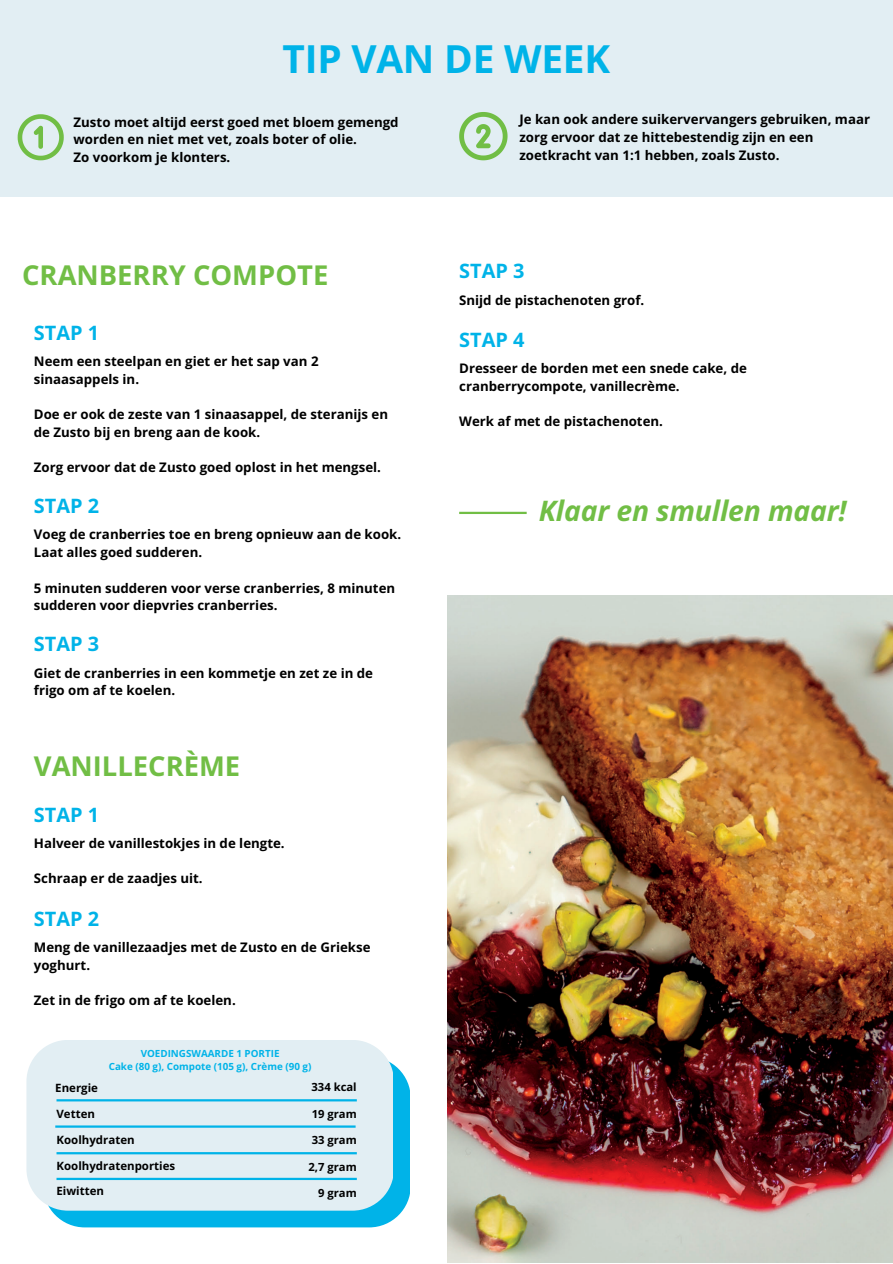
<style>
.page{position:relative;width:893px;height:1264px;background:#fff}
.page>*{position:absolute;margin:0;border:0;box-sizing:border-box;transform-origin:0 0}
.t1{font:700 38.85px "Open Sans Hebrew";letter-spacing:-.005em;color:#00b3e8}
.t2{font:italic 700 28.35px "Open Sans Hebrew";letter-spacing:-.005em;color:#71be45}
.t3{font:700 27.45px "Open Sans Hebrew";color:#71be45}
.t4{font:700 19.95px "Open Sans Hebrew";color:#00b3e8}
.t5{font:700 13.2px/17.7px "Open Sans Hebrew";color:#000}
.t6{font:700 11.55px "Open Sans Hebrew";color:#000}
.t7{font:700 11.25px "Open Sans Hebrew";color:#000}
.t8{font:700 9.9px/13px "Open Sans Hebrew";color:#00b3e8;text-align:center}
</style>
<div class="page">
<img style="left:447px;top:595px;width:445px;height:667px">
<div style="left:43px;top:1056px;width:366px;height:171px;background:#00b3e8;border-radius:42px"></div>
<div style="left:26px;top:1039px;width:367px;height:171px;background:#e2eef3;border-radius:42px"></div>
<hr style="left:56px;top:1099px;width:301px;height:2px;background:#00b3e8">
<hr style="left:55px;top:1125px;width:300px;height:2px;background:#00b3e8">
<hr style="left:56px;top:1152px;width:301px;height:2px;background:#00b3e8">
<hr style="left:56px;top:1177px;width:301px;height:2px;background:#00b3e8">
<div style="left:0;top:0;width:892px;height:197px;background:#e2eef3"></div>
<svg style="left:18px;top:114px;width:46px;height:46px"></svg>
<svg style="left:459px;top:112px;width:48px;height:48px"></svg>
<hr style="left:459px;top:512px;width:67px;height:2px;background:#71be45">
<h1 class="t1" style="left:282px;top:32px;width:329px">TIP VAN DE WEEK</h1>
<p class="t5" style="left:74px;top:112px;width:326px">Zusto moet altijd eerst goed met bloem gemengd worden en niet met vet, zoals boter of olie.<br>Zo voorkom je klonters.</p>
<p class="t5" style="left:519px;top:110px;width:352px">Je kan ook andere suikervervangers gebruiken, maar zorg ervoor dat ze hittebestendig zijn en een zoetkracht van 1:1 hebben, zoals Zusto.</p>
<h3 class="t3" style="left:22px;top:255px;width:307px">CRANBERRY COMPOTE</h3>
<h3 class="t4" style="left:34px;top:319px;width:67px">STAP 1</h3>
<p class="t5" style="left:34px;top:352px;width:286px">Neem een steelpan en giet er het sap van 2 sinaasappels in.</p>
<p class="t5" style="left:34px;top:405px;width:356px">Doe er ook de zeste van 1 sinaasappel, de steranijs en de Zusto bij en breng aan de kook.</p>
<p class="t5" style="left:34px;top:458px;width:348px">Zorg ervoor dat de Zusto goed oplost in het mengsel.</p>
<h3 class="t4" style="left:34px;top:492px;width:67px">STAP 2</h3>
<p class="t5" style="left:34px;top:525px;width:369px">Voeg de cranberries toe en breng opnieuw aan de kook.<br>Laat alles goed sudderen.</p>
<p class="t5" style="left:34px;top:578px;width:363px">5 minuten sudderen voor verse cranberries, 8 minuten sudderen voor diepvries cranberries.</p>
<h3 class="t4" style="left:34px;top:630px;width:67px">STAP 3</h3>
<p class="t5" style="left:34px;top:663px;width:341px">Giet de cranberries in een kommetje en zet ze in de frigo om af te koelen.</p>
<h3 class="t3" style="left:34px;top:746px;width:208px">VANILLECRÈME</h3>
<h3 class="t4" style="left:34px;top:800px;width:67px">STAP 1</h3>
<p class="t5" style="left:34px;top:834px;width:252px">Halveer de vanillestokjes in de lengte.</p>
<p class="t5" style="left:34px;top:869px;width:170px">Schraap er de zaadjes uit.</p>
<h3 class="t4" style="left:34px;top:904px;width:67px">STAP 2</h3>
<p class="t5" style="left:34px;top:937px;width:338px">Meng de vanillezaadjes met de Zusto en de Griekse yoghurt.</p>
<p class="t5" style="left:34px;top:991px;width:203px">Zet in de frigo om af te koelen.</p>
<p class="t8" style="left:109px;top:1046px;width:204px">VOEDINGSWAARDE 1 PORTIE<br>Cake (80 g), Compote (105 g), Crème (90 g)</p>
<p class="t6" style="left:55px;top:1079px;width:44px">Energie</p>
<p class="t7" style="left:311px;top:1079px;width:47px">334 kcal</p>
<p class="t6" style="left:56px;top:1105px;width:40px">Vetten</p>
<p class="t7" style="left:311px;top:1105px;width:47px">19 gram</p>
<p class="t6" style="left:56px;top:1131px;width:80px">Koolhydraten</p>
<p class="t7" style="left:311px;top:1132px;width:47px">33 gram</p>
<p class="t6" style="left:56px;top:1157px;width:120px">Koolhydratenporties</p>
<p class="t7" style="left:308px;top:1158px;width:50px">2,7 gram</p>
<p class="t6" style="left:56px;top:1183px;width:49px">Eiwitten</p>
<p class="t7" style="left:318px;top:1185px;width:40px">9 gram</p>
<h3 class="t4" style="left:459px;top:257px;width:67px">STAP 3</h3>
<p class="t5" style="left:459px;top:290px;width:187px">Snijd de pistachenoten grof.</p>
<h3 class="t4" style="left:459px;top:325px;width:67px">STAP 4</h3>
<p class="t5" style="left:459px;top:359px;width:289px">Dresseer de borden met een snede cake, de cranberrycompote, vanillecrème.</p>
<p class="t5" style="left:459px;top:412px;width:205px">Werk af met de pistachenoten.</p>
<h2 class="t2" style="left:538px;top:491px;width:309px">Klaar en smullen maar!</h2>
</div>
